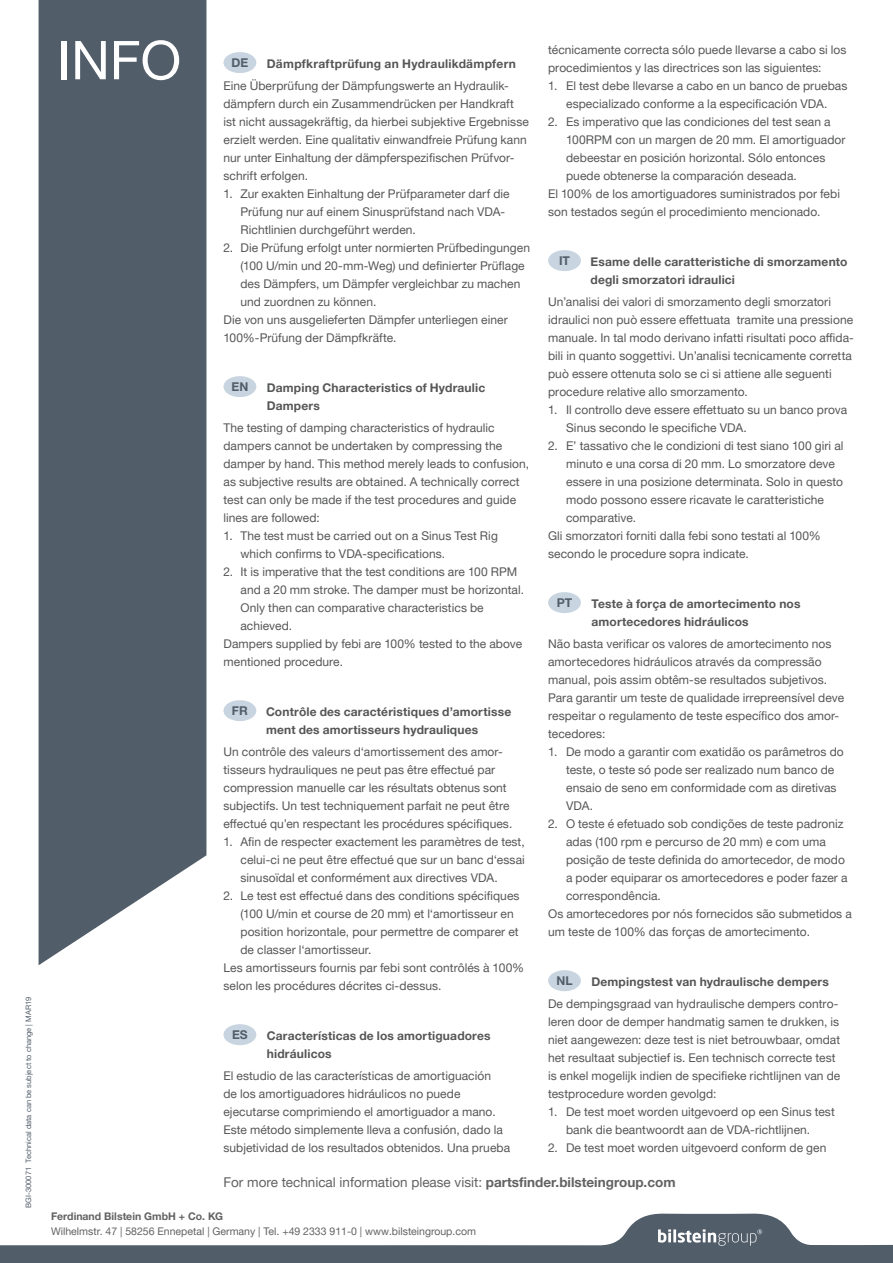
<style>
.page{position:relative;width:893px;height:1263px;background:#fff}
.page>*{position:absolute;margin:0;border:0;box-sizing:border-box;transform-origin:0 0}
.t1{font:53.55px "Helvetica Neue World 55 Roman";color:#fff}
.t2{font:13.5px "Helvetica Neue World 55 Roman";color:#616261}
.t3{font:700 12.15px "Helvetica Neue World 75";color:#525d6a}
.Subhead{font:12px/18px "Helvetica Neue World 55 Roman";letter-spacing:.005em;color:#555656}
.Copy{font:12px/18px "Helvetica Neue World 55 Roman";letter-spacing:.005em;color:#555656}
.Headline{font:12px/18px "Helvetica Neue World 55 Roman";letter-spacing:.005em;color:#555656}
.Subhead-2{font:700 12px/18px "Helvetica Neue World 75";letter-spacing:.015em;color:#555656}
.Copy-2{font:700 12px/18px "Helvetica Neue World 75";letter-spacing:.015em;color:#555656}
.Headline-2{font:700 12px/18px "Helvetica Neue World 75";letter-spacing:.015em;color:#555656}
.t4{font:10.5px "Helvetica Neue World 55 Roman";color:#616261}
.t5{font:700 10.5px "Helvetica Neue World 75";color:#616261}
.t6{font:7.5px "Helvetica Neue World 55 Roman";color:#525d6a}
.s1{font-family:"Helvetica Neue World 75";font-weight:700}
</style>
<div class="page">
<div style="left:38px;top:0;width:169px;height:966px;background:#525d6a"></div>
<div style="left:223px;top:52px;width:33px;height:21px;background:#c8d5e0;border-radius:50%"></div>
<div style="left:223px;top:376px;width:33px;height:21px;background:#c8d5e0;border-radius:50%"></div>
<div style="left:223px;top:700px;width:33px;height:21px;background:#c8d5e0;border-radius:50%"></div>
<div style="left:223px;top:1024px;width:33px;height:21px;background:#c8d5e0;border-radius:50%"></div>
<div style="left:548px;top:250px;width:33px;height:21px;background:#c8d5e0;border-radius:50%"></div>
<div style="left:548px;top:592px;width:33px;height:21px;background:#c8d5e0;border-radius:50%"></div>
<div style="left:548px;top:970px;width:33px;height:21px;background:#c8d5e0;border-radius:50%"></div>
<svg style="left:0;top:1213px;width:893px;height:50px"></svg>
<p class="t6" style="left:24px;top:1208px;width:212px;rotate:-90deg">BGI-300071 Technical data can be subject to change | MAR19</p>
<p class="t1" style="left:57px;top:29px;width:125px">INFO</p>
<p class="t3" style="left:232px;top:56px;width:18px">DE</p>
<p class="Headline" style="left:223px;top:52px;width:294px;line-height:22.5px;text-indent:43px"><span class="s1">Dämpfkraftprüfung an Hydraulikdämpfern<br></span>Eine Überprüfung der Dämpfungswerte an Hydraulik-</p>
<p class="Headline" style="left:223px;top:95px;width:307px">dämpfern durch ein Zusammendrücken per Handkraft ist nicht aussagekräftig, da hierbei subjektive Ergebnisse erzielt werden. Eine qualitativ einwandfreie Prüfung kann nur unter Einhaltung der dämpferspezifischen Prüfvor&shy;schrift erfolgen.</p>
<p class="Subhead" style="left:240px;top:185px;width:271px;text-indent:-17px">1. Zur exakten Einhaltung der Prüfparameter darf die<br>Prüfung nur auf einem Sinusprüfstand nach VDA-<br>Richtlinien durchgeführt werden.</p>
<p class="Subhead" style="left:240px;top:239px;width:291px;text-indent:-17px">2. Die Prüfung erfolgt unter normierten Prüfbedingungen (100 U/min und 20-mm-Weg) und definierter Prüflage des Dämpfers, um Dämpfer vergleichbar zu machen und zuordnen zu können.</p>
<p class="Copy" style="left:223px;top:311px;width:286px">Die von uns ausgelieferten Dämpfer unterliegen einer<br>100%-Prüfung der Dämpfkräfte.</p>
<p class="t3" style="left:232px;top:380px;width:18px">EN</p>
<p class="Headline-2" style="left:267px;top:378px;width:220px">Damping Characteristics of Hydraulic<br>Dampers</p>
<p class="Headline" style="left:223px;top:419px;width:307px">The testing of damping characteristics of hydraulic dampers cannot be undertaken by compressing the damper by hand. This method merely leads to confusion, as subjective results are obtained. A technically correct test can only be made if the test procedures and guide lines are followed:</p>
<p class="Subhead" style="left:240px;top:527px;width:259px;text-indent:-17px">1. The test must be carried out on a Sinus Test Rig which confirms to VDA-specifications.</p>
<p class="Subhead" style="left:240px;top:563px;width:285px;text-indent:-17px">2. It is imperative that the test conditions are 100 RPM and a 20 mm stroke. The damper must be horizontal.<br>Only then can comparative characteristics be achieved.</p>
<p class="Copy" style="left:223px;top:635px;width:300px">Dampers supplied by febi are 100% tested to the above mentioned procedure.</p>
<p class="t3" style="left:232px;top:704px;width:17px">FR</p>
<p class="Subhead-2" style="left:266px;top:702px;width:247px">Contrôle des caractéristiques d’amortisse ment des amortisseurs hydrauliques</p>
<p class="Subhead" style="left:223px;top:743px;width:290px">Un contrôle des valeurs d‘amortissement des amor&shy;tisseurs hydrauliques ne peut pas être effectué par compression manuelle car les résultats obtenus sont subjectifs. Un test techniquement parfait ne peut être effectué qu’en respectant les procédures spécifiques.</p>
<p class="Copy" style="left:240px;top:833px;width:286px;text-align:justify;text-indent:-17px">1. Afin de respecter exactement les paramètres de test, celui-ci ne peut être effectué que sur un banc d‘essai sinusoïdal et conformément aux directives VDA.</p>
<p class="Copy" style="left:240px;top:887px;width:281px;text-indent:-17px">2. Le test est effectué dans des conditions spécifiques (100 U/min et course de 20 mm) et l‘amortisseur en position horizontale, pour permettre de comparer et de classer l‘amortisseur.</p>
<p class="Copy" style="left:223px;top:959px;width:302px">Les amortisseurs fournis par febi sont contrôlés à 100% selon les procédures décrites ci-dessus.</p>
<p class="t3" style="left:232px;top:1028px;width:17px">ES</p>
<p class="Copy-2" style="left:267px;top:1026px;width:225px">Características de los amortiguadores hidráulicos</p>
<p class="Copy" style="left:223px;top:1067px;width:288px">El estudio de las características de amortiguación<br>de los amortiguadores hidráulicos no puede ejecutarse comprimiendo el amortiguador a mano.<br>Este método simplemente lleva a confusión, dado la subjetividad de los resultados obtenidos. Una prueba</p>
<p class="Copy" style="left:548px;top:41px;width:300px">técnicamente correcta sólo puede llevarse a cabo si los procedimientos y las directrices son las siguientes:</p>
<p class="Copy" style="left:548px;top:77px;width:301px;text-align:center">1. El test debe llevarse a cabo en un banco de pruebas especializado conforme a la especificación VDA.</p>
<p class="Copy" style="left:566px;top:113px;width:281px;text-indent:-18px">2. Es imperativo que las condiciones del test sean a 100RPM con un margen de 20 mm. El amortiguador debeestar en posición horizontal. Sólo entonces puede obtenerse la comparación deseada.</p>
<p class="Copy" style="left:548px;top:185px;width:293px">El 100% de los amortiguadores suministrados por febi son testados según el procedimiento mencionado.</p>
<p class="t3" style="left:559px;top:254px;width:12px">IT</p>
<p class="Subhead-2" style="left:591px;top:252px;width:258px">Esame delle caratteristiche di smorzamento degli smorzatori idraulici</p>
<p class="Subhead" style="left:548px;top:293px;width:307px">Un’analisi dei valori di smorzamento degli smorzatori idraulici non può essere effettuata tramite una pressione manuale. In tal modo derivano infatti risultati poco affida&shy;bili in quanto soggettivi. Un’analisi tecnicamente corretta può essere ottenuta solo se ci si attiene alle seguenti procedure relative allo smorzamento.</p>
<p class="Subhead" style="left:566px;top:401px;width:283px;text-indent:-18px">1. Il controllo deve essere effettuato su un banco prova<br>Sinus secondo le specifiche VDA.</p>
<p class="Subhead" style="left:548px;top:437px;width:297px">2. E’ tassativo che le condizioni di test siano 100 giri al</p>
<p class="Subhead" style="left:566px;top:455px;width:270px">minuto e una corsa di 20 mm. Lo smorzatore deve</p>
<p class="Subhead" style="left:566px;top:473px;width:278px">essere in una posizione determinata. Solo in questo</p>
<p class="Subhead" style="left:566px;top:491px;width:259px">modo possono essere ricavate le caratteristiche</p>
<p class="Subhead" style="left:566px;top:509px;width:72px">comparative.</p>
<p class="Subhead" style="left:548px;top:527px;width:274px">Gli smorzatori forniti dalla febi sono testati al 100%</p>
<p class="Subhead" style="left:548px;top:545px;width:202px">secondo le procedure sopra indicate.</p>
<p class="t3" style="left:557px;top:596px;width:17px">PT</p>
<p class="Subhead-2" style="left:591px;top:594px;width:210px">Teste à força de amortecimento nos amortecedores hidráulicos</p>
<p class="Subhead" style="left:548px;top:635px;width:297px">Não basta verificar os valores de amortecimento nos amortecedores hidráulicos através da compressão manual, pois assim obtêm-se resultados subjetivos.<br>Para garantir um teste de qualidade irrepreensível deve respeitar o regulamento de teste específico dos amor&shy;tecedores:</p>
<p class="Subhead" style="left:566px;top:743px;width:279px;text-indent:-18px">1. De modo a garantir com exatidão os parâmetros do teste, o teste só pode ser realizado num banco de ensaio de seno em conformidade com as diretivas VDA.</p>
<p class="Subhead" style="left:548px;top:815px;width:297px">2. O teste é efetuado sob condições de teste padroniz</p>
<p class="Subhead" style="left:566px;top:833px;width:261px">adas (100 rpm e percurso de 20 mm) e com uma</p>
<p class="Subhead" style="left:566px;top:851px;width:280px">posição de teste definida do amortecedor, de modo</p>
<p class="Subhead" style="left:566px;top:869px;width:283px">a poder equiparar os amortecedores e poder fazer a</p>
<p class="Subhead" style="left:566px;top:887px;width:96px">correspondência.</p>
<p class="Subhead" style="left:548px;top:905px;width:305px">Os amortecedores por nós fornecidos são submetidos a</p>
<p class="Subhead" style="left:548px;top:923px;width:263px">um teste de 100% das forças de amortecimento.</p>
<p class="t3" style="left:556px;top:974px;width:18px">NL</p>
<p class="Subhead" style="left:548px;top:970px;width:292px;line-height:22.5px;text-indent:43px"><span class="s1">Dempingstest van hydraulische dempers<br></span>De dempingsgraad van hydraulische dempers contro-</p>
<p class="Subhead" style="left:548px;top:1013px;width:294px">leren door de demper handmatig samen te drukken, is niet aangewezen: deze test is niet betrouwbaar, omdat het resultaat subjectief is. Een technisch correcte test is enkel mogelijk indien de specifieke richtlijnen van de testprocedure worden gevolgd:</p>
<p class="Subhead" style="left:548px;top:1103px;width:288px;text-align:center">1. De test moet worden uitgevoerd op een Sinus test bank die beantwoordt aan de VDA-richtlijnen.</p>
<p class="Subhead" style="left:548px;top:1139px;width:280px">2. De test moet worden uitgevoerd conform de gen</p>
<p class="t2" style="left:223px;top:1175px;width:454px">For more technical information please visit: <span class="s1">partsfinder.bilsteingroup.com</span></p>
<p class="t5" style="left:51px;top:1210px;width:174px">Ferdinand Bilstein GmbH + Co. KG</p>
<p class="t4" style="left:51px;top:1225px;width:426px">Wilhelmstr. 47 | 58256 Ennepetal | Germany | Tel. +49 2333 911-0 | www.bilsteingroup.com</p>
</div>
